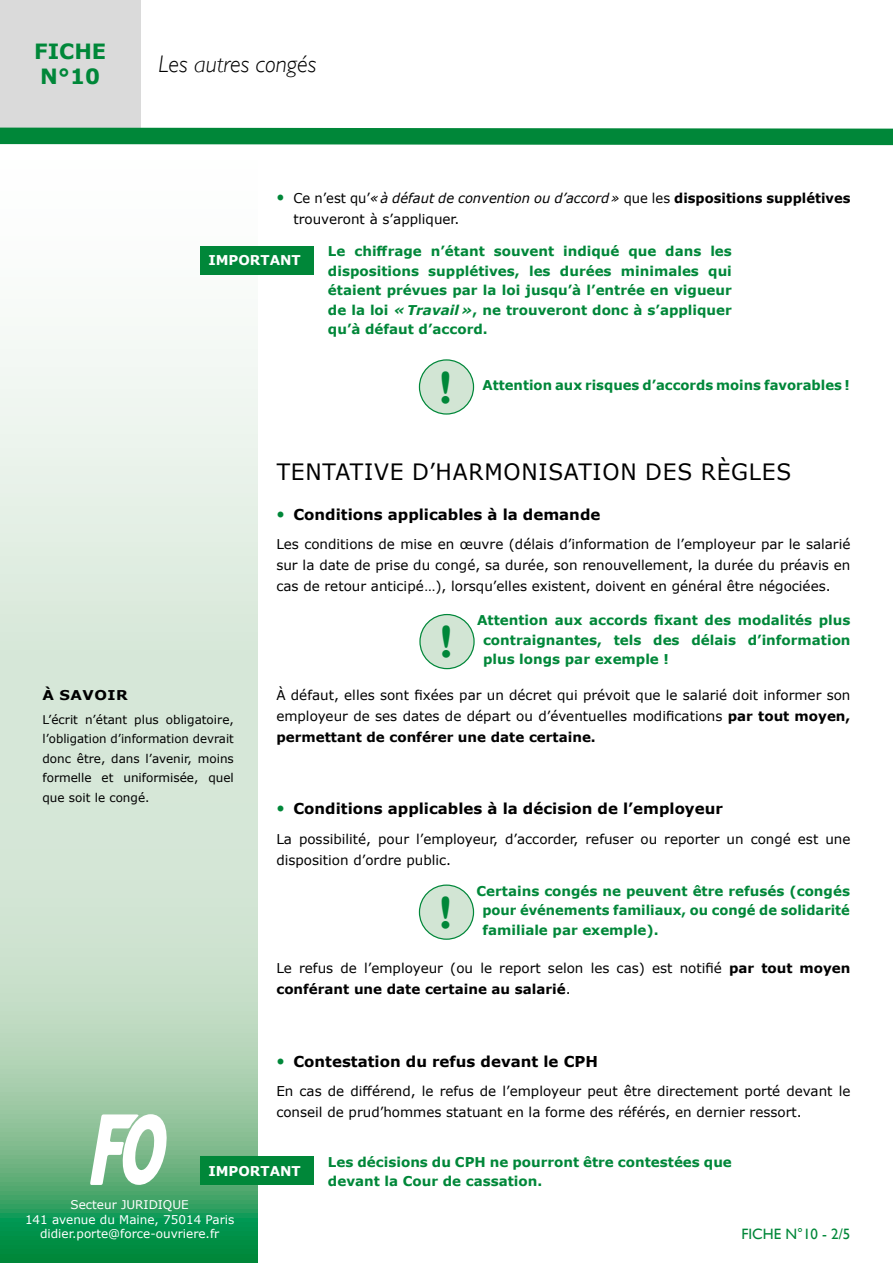
<style>
.page{position:relative;width:893px;height:1263px;background:#fff}
.page>*{position:absolute;margin:0;border:0;box-sizing:border-box;transform-origin:0 0}
.t1{font:700 45px "Gill Sans";color:#008739}
.t2{font:italic 300 24px "Gill Sans";color:#000}
.t3{font:22.5px "Verdana";letter-spacing:.035em;color:#000}
.t4{font:700 21px/25.2px "Verdana";color:#008739}
.t5{font:700 15px "Verdana";color:#000}
.t6{font:15px "Gill Sans";color:#008739}
.t7{font:13.5px/21px "Verdana";color:#000}
.t8{font:700 13.5px/19.5px "Verdana";color:#008739;text-align:justify}
.t9{font:700 13.5px "Verdana";color:#fff}
.t10{font:700 13.5px "Verdana";letter-spacing:.035em;color:#000;scale:1.1 1}
.t11{font:12px/19.5px "Verdana";color:#000;text-align:justify}
.t12{font:12px/14.4px "Verdana";color:#fff;text-align:center}
.s1{font-style:italic}
.s2{font-weight:700}
</style>
<div class="page">
<svg style="left:0;top:274px;width:257px;height:989px;background:#c4dfcb"></svg>
<div style="left:0;top:0;width:140px;height:136px;background:#dadada"></div>
<svg style="left:0;top:119px;width:893px;height:27px"></svg>
<svg style="left:90px;top:1114px;width:80px;height:72px"></svg>
<div style="left:200px;top:246px;width:114px;height:28px;background:#008739"></div>
<div style="left:200px;top:1157px;width:114px;height:28px;background:#008739"></div>
<div style="left:419px;top:360px;width:54px;height:54px;background:#d2e5d4;border-radius:50%"></div>
<div style="left:419px;top:359px;width:55px;height:56px;border:1px solid #008739;border-radius:50%"></div>
<div style="left:420px;top:614px;width:54px;height:55px;background:#d2e5d4;border-radius:50%"></div>
<div style="left:419px;top:614px;width:56px;height:55px;border:1px solid #008739;border-radius:50%"></div>
<div style="left:419px;top:885px;width:54px;height:54px;background:#d2e5d4;border-radius:50%"></div>
<div style="left:419px;top:884px;width:55px;height:56px;border:1px solid #008739;border-radius:50%"></div>
<h3 class="t4" style="left:34px;top:39px;width:74px">FICHE<br>N°10</h3>
<h2 class="t2" style="left:158px;top:50px;width:160px">Les autres congés</h2>
<p class="t7" style="left:293px;top:187px;width:559px">Ce n’est qu’<span class="s1">« à défaut de convention ou d’accord »</span> que les <span class="s2">dispositions supplétives </span>trouveront à s’appliquer.</p>
<p class="t9" style="left:208px;top:251px;width:94px">IMPORTANT</p>
<p class="t8" style="left:328px;top:241px;width:405px">Le chiffrage n’étant souvent indiqué que dans les dispositions supplétives, les durées minimales qui étaient prévues par la loi jusqu’à l’entrée en vigueur de la loi <span class="s1">« Travail »</span>, ne trouveront donc à s’appliquer qu’à défaut d’accord.</p>
<h1 class="t1" style="left:439px;top:360px;width:14px">!</h1>
<p class="t8" style="left:482px;top:375px;width:369px">Attention aux risques d’accords moins favorables !</p>
<h3 class="t3" style="left:277px;top:456px;width:516px">TENTATIVE D’HARMONISATION DES RÈGLES</h3>
<p class="t5" style="left:293px;top:504px;width:309px">Conditions applicables à la demande</p>
<p class="t7" style="left:276px;top:534px;width:576px;text-align:justify">Les conditions de mise en œuvre (délais d’information de l’employeur par le salarié sur la date de prise du congé, sa durée, son renouvellement, la durée du préavis en cas de retour anticipé…), lorsqu’elles existent, doivent en général être négociées.</p>
<h1 class="t1" style="left:440px;top:615px;width:14px">!</h1>
<p class="t8" style="left:483px;top:610px;width:369px;text-indent:-6px">Attention aux accords fixant des modalités plus contraignantes, tels des délais d’information plus longs par exemple !</p>
<p class="t10" style="left:43px;top:686px;width:79px">À SAVOIR</p>
<p class="t11" style="left:43px;top:710px;width:193px">L’écrit n’étant plus obligatoire, l’obligation d’information devrait donc être, dans l’avenir, moins formelle et uniformisée, quel que soit le congé.</p>
<p class="t7" style="left:276px;top:685px;width:576px;text-align:justify">À défaut, elles sont fixées par un décret qui prévoit que le salarié doit informer son employeur de ses dates de départ ou d’éventuelles modifications <span class="s2">par tout moyen, permettant de conférer une date certaine.</span></p>
<p class="t5" style="left:293px;top:798px;width:431px">Conditions applicables à la décision de l’employeur</p>
<p class="t7" style="left:276px;top:828px;width:576px">La possibilité, pour l’employeur, d’accorder, refuser ou reporter un congé est une disposition d’ordre public.</p>
<h1 class="t1" style="left:439px;top:885px;width:14px">!</h1>
<p class="t8" style="left:482px;top:881px;width:369px;text-indent:-6px">Certains congés ne peuvent être refusés (congés pour événements familiaux, ou congé de solidarité familiale par exemple).</p>
<p class="t7" style="left:276px;top:957px;width:576px">Le refus de l’employeur (ou le report selon les cas) est notifié <span class="s2">par tout moyen conférant une date certaine au salarié</span>.</p>
<p class="t5" style="left:293px;top:1050px;width:306px">Contestation du refus devant le CPH</p>
<p class="t7" style="left:276px;top:1080px;width:576px">En cas de différend, le refus de l’employeur peut être directement porté devant le conseil de prud’hommes statuant en la forme des référés, en dernier ressort.</p>
<p class="t9" style="left:208px;top:1161px;width:94px">IMPORTANT</p>
<p class="t12" style="left:25px;top:1197px;width:211px">Secteur JURIDIQUE<br>141 avenue du Maine, 75014 Paris didier.porte@force-ouvriere.fr</p>
<p class="t8" style="left:328px;top:1152px;width:405px">Les décisions du CPH ne pourront être contestées que devant la Cour de cassation.</p>
<p class="t6" style="left:741px;top:1225px;width:111px">FICHE N°10 - 2/5</p>
</div>
